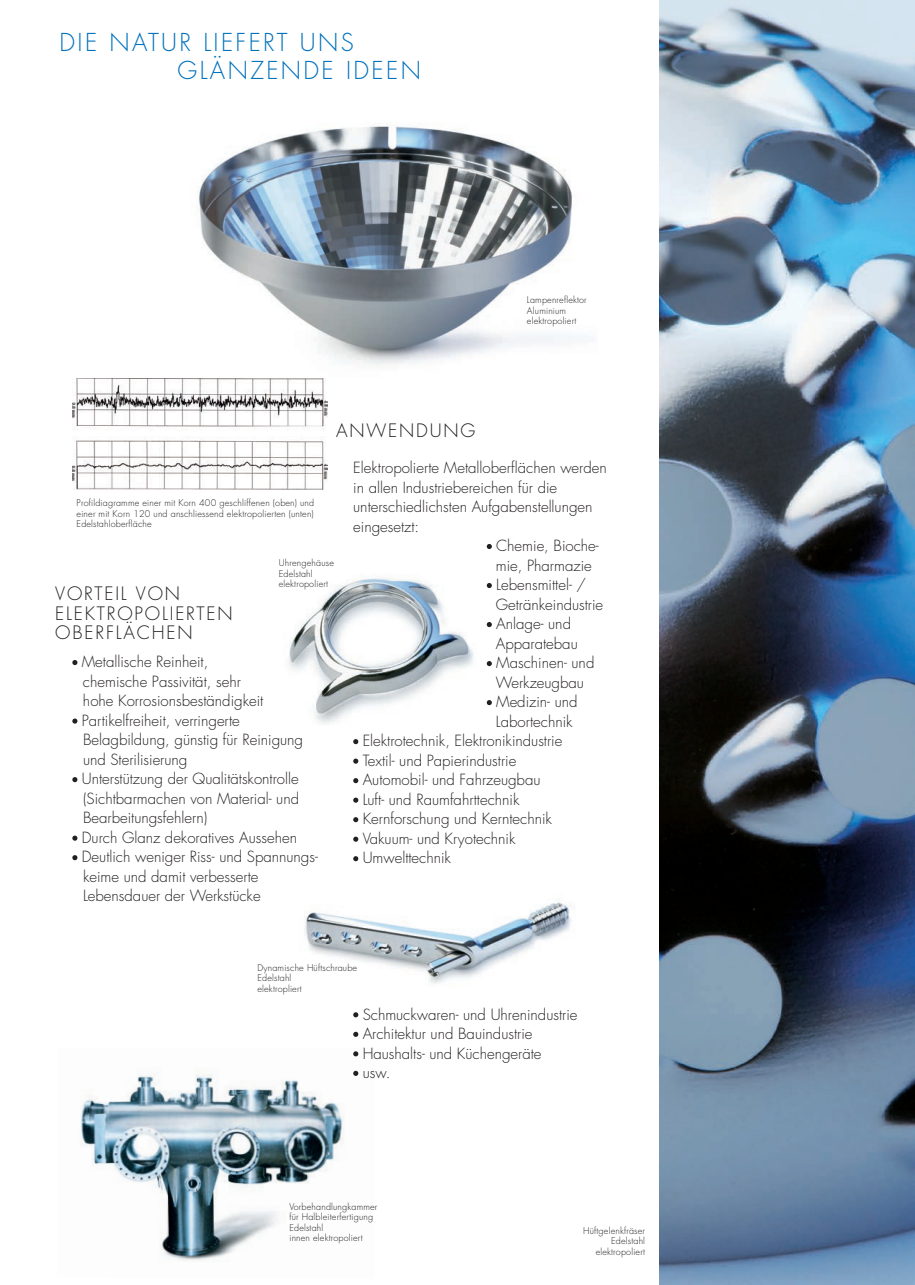
<style>
.page{position:relative;width:915px;height:1285px;background:#fff}
.page>*{position:absolute;margin:0;border:0;box-sizing:border-box;transform-origin:0 0}
.t1{font:300 24px/28.5px "Futura";letter-spacing:.1em;color:#0072bc}
.t2{font:300 18px/19.5px "Futura";letter-spacing:.1em;color:#231f20}
.t3{font:300 15px/19.5px "Futura";color:#231f20}
.t4{font:300 9px/10.5px "Futura";letter-spacing:.02em;color:#231f20}
</style>
<div class="page">
<img style="left:80px;top:1053px;width:279px;height:209px">
<img style="left:659px;top:0;width:255px;height:1284px">
<img style="left:198px;top:125px;width:374px;height:241px">
<img style="left:72px;top:378px;width:256px;height:111px">
<img style="left:304px;top:902px;width:268px;height:82px">
<svg style="left:72px;top:855px;width:5px;height:5px"></svg>
<svg style="left:72px;top:835px;width:5px;height:5px"></svg>
<svg style="left:72px;top:777px;width:5px;height:5px"></svg>
<svg style="left:72px;top:718px;width:5px;height:5px"></svg>
<svg style="left:72px;top:660px;width:5px;height:5px"></svg>
<svg style="left:353px;top:1070px;width:5px;height:5px"></svg>
<svg style="left:353px;top:1051px;width:5px;height:5px"></svg>
<svg style="left:353px;top:1031px;width:5px;height:5px"></svg>
<svg style="left:353px;top:1012px;width:5px;height:5px"></svg>
<svg style="left:353px;top:856px;width:5px;height:5px"></svg>
<svg style="left:353px;top:836px;width:5px;height:5px"></svg>
<svg style="left:353px;top:817px;width:5px;height:5px"></svg>
<svg style="left:353px;top:797px;width:5px;height:5px"></svg>
<svg style="left:353px;top:778px;width:5px;height:5px"></svg>
<svg style="left:353px;top:758px;width:5px;height:5px"></svg>
<svg style="left:353px;top:739px;width:5px;height:5px"></svg>
<svg style="left:486px;top:700px;width:5px;height:5px"></svg>
<svg style="left:486px;top:661px;width:5px;height:5px"></svg>
<svg style="left:486px;top:622px;width:5px;height:5px"></svg>
<svg style="left:486px;top:583px;width:5px;height:5px"></svg>
<svg style="left:486px;top:544px;width:5px;height:5px"></svg>
<img style="left:288px;top:577px;width:186px;height:147px">
<h1 class="t1" style="left:177px;top:30px;width:245px;text-indent:-118px">DIE NATUR LIEFERT UNS<br>GLÄNZENDE IDEEN</h1>
<p class="t2" style="left:336px;top:422px;width:140px">ANWENDUNG</p>
<p class="t4" style="left:527px;top:295px;width:61px">Lampenreflektor<br>Aluminium elektropoliert</p>
<p class="t4" style="left:77px;top:498px;width:239px;text-align:justify">Profildiagramme einer mit Korn 400 geschliffenen (oben) und einer mit Korn 120 und anschliessend elektropolierten (unten)<br>Edelstahloberfläche</p>
<p class="t2" style="left:55px;top:585px;width:179px">VORTEIL VON<br>ELEKTROPOLIERTEN<br>OBERFLÄCHEN</p>
<p class="t4" style="left:279px;top:558px;width:57px">Uhrengehäuse<br>Edelstahl elektropoliert</p>
<p class="t3" style="left:82px;top:653px;width:237px">Metallische Reinheit,<br>chemische Passivität, sehr<br>hohe Korrosionsbeständigkeit<br>Partikelfreiheit, verringerte<br>Belagbildung, günstig für Reinigung und Sterilisierung<br>Unterstützung der Qualitätskontrolle (Sichtbarmachen von Material- und<br>Bearbeitungsfehlern)<br>Durch Glanz dekoratives Aussehen<br>Deutlich weniger Riss- und Spannungs&shy;keime und damit verbesserte<br>Lebensdauer der Werkstücke</p>
<p class="t3" style="left:353px;top:459px;width:255px">Elektropolierte Metalloberflächen werden</p>
<p class="t3" style="left:353px;top:478px;width:205px">in allen Industriebereichen für die</p>
<p class="t3" style="left:353px;top:498px;width:241px">unterschiedlichsten Aufgabenstellungen</p>
<p class="t3" style="left:353px;top:517px;width:67px">eingesetzt:</p>
<p class="t3" style="left:496px;top:537px;width:104px">Chemie, Bioche-</p>
<p class="t3" style="left:495px;top:556px;width:97px">mie, Pharmazie</p>
<p class="t3" style="left:496px;top:576px;width:91px">Lebensmittel- /</p>
<p class="t3" style="left:495px;top:595px;width:109px">Getränkeindustrie</p>
<p class="t3" style="left:496px;top:615px;width:76px">Anlage- und</p>
<p class="t3" style="left:495px;top:634px;width:83px">Apparatebau</p>
<p class="t3" style="left:496px;top:654px;width:100px">Maschinen- und</p>
<p class="t3" style="left:495px;top:673px;width:90px">Werkzeugbau</p>
<p class="t3" style="left:496px;top:693px;width:83px">Medizin- und</p>
<p class="t3" style="left:495px;top:712px;width:78px">Labortechnik</p>
<p class="t3" style="left:362px;top:732px;width:201px">Elektrotechnik, Elektronikindustrie</p>
<p class="t3" style="left:362px;top:751px;width:155px">Textil- und Papierindustrie</p>
<p class="t3" style="left:362px;top:771px;width:179px">Automobil- und Fahrzeugbau</p>
<p class="t3" style="left:362px;top:790px;width:158px">Luft- und Raumfahrttechnik</p>
<p class="t3" style="left:362px;top:810px;width:191px">Kernforschung und Kerntechnik</p>
<p class="t3" style="left:362px;top:829px;width:154px">Vakuum- und Kryotechnik</p>
<p class="t3" style="left:362px;top:849px;width:90px">Umwelttechnik</p>
<p class="t4" style="left:257px;top:962px;width:101px">Dynamische Hüftschraube<br>Edelstahl<br>elektropliert</p>
<p class="t3" style="left:362px;top:1005px;width:216px">Schmuckwaren- und Uhrenindustrie<br>Architektur und Bauindustrie<br>Haushalts- und Küchengeräte<br>usw.</p>
<p class="t4" style="left:289px;top:1201px;width:89px">Vorbehandlungkammer für Halbleiterfertigung<br>Edelstahl<br>innen elektropoliert</p>
<p class="t4" style="left:583px;top:1225px;width:63px;text-align:right">Hüftgelenkfräser<br>Edelstahl elektropoliert</p>
</div>
